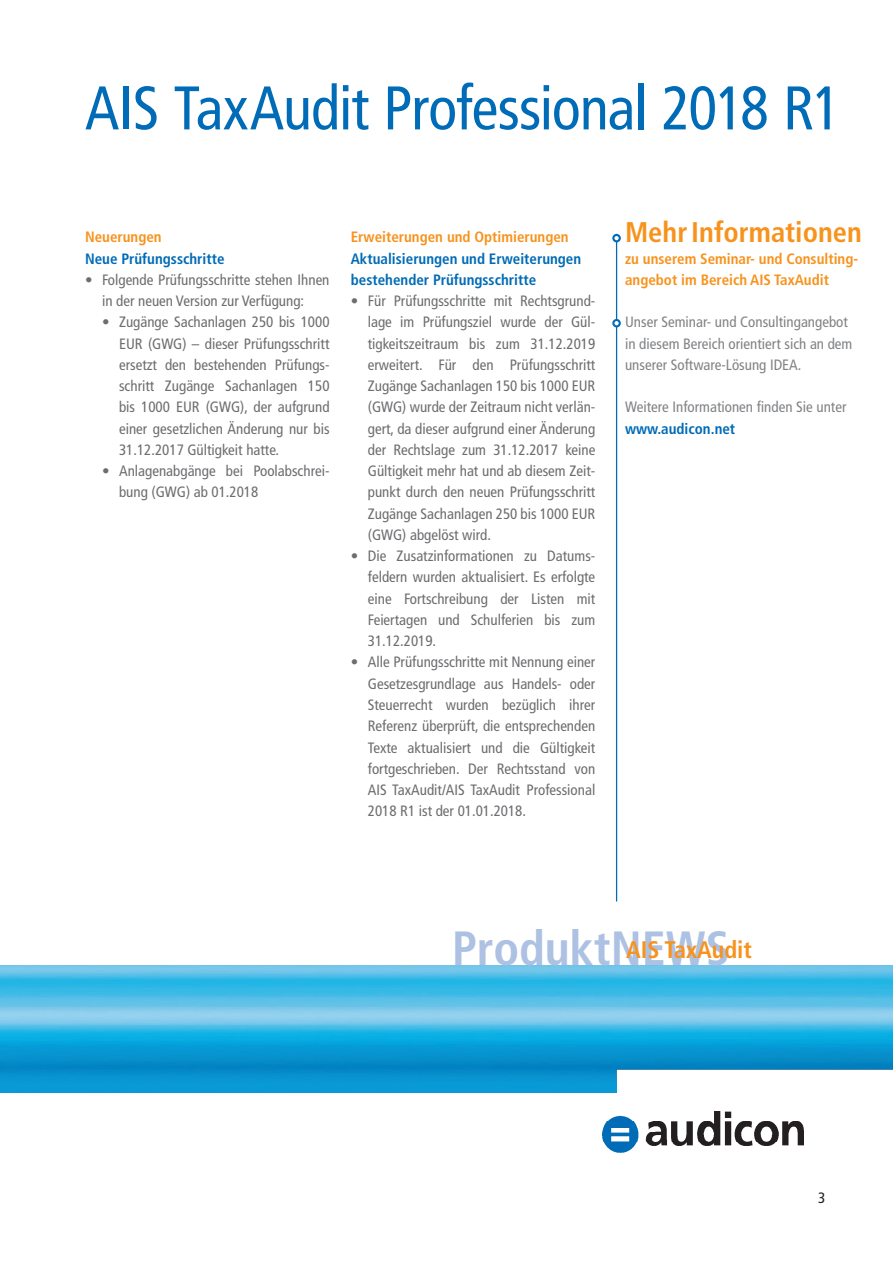
<style>
.page{position:relative;width:893px;height:1263px;background:#fff}
.page>*{position:absolute;margin:0;border:0;box-sizing:border-box;transform-origin:0 0}
.t1{font:condensed 61.5px "Frutiger LT Std";letter-spacing:-.015em;color:#006bb6}
.t2{font:700 condensed 48px "Frutiger LT Std";color:#adc1e3}
.t3{font:700 condensed 28.5px "Frutiger LT Std";color:#f7931d}
.t4{font:700 condensed 24px "Frutiger LT Std";color:#f7931d}
.t5{font:condensed 15px/21.3px "Frutiger LT Std";color:#6c6d70;text-align:justify}
.t6{font:condensed 15px/21.3px "Frutiger LT Std";color:#808285}
.t7{font:700 condensed 15px/21.3px "Frutiger LT Std";color:#f7931d}
.t8{font:700 condensed 15px/21.3px "Frutiger LT Std";color:#006bb6}
.t9{font:condensed 15px "Frutiger LT Std";color:#231f20}
</style>
<div class="page">
<hr style="left:616px;top:234px;width:1px;height:667px;background:#006bb6">
<img style="left:0;top:965px;width:893px;height:115px">
<div style="left:0;top:1080px;width:617px;height:13px;background:#099ad6"></div>
<svg style="left:612px;top:234px;width:9px;height:8px"></svg>
<svg style="left:614px;top:236px;width:5px;height:4px"></svg>
<svg style="left:612px;top:319px;width:9px;height:8px"></svg>
<svg style="left:614px;top:321px;width:5px;height:4px"></svg>
<img style="left:602px;top:1112px;width:202px;height:41px">
<h1 class="t1" style="left:85px;top:72px;width:757px">AIS TaxAudit Professional 2018 R1</h1>
<p class="t7" style="left:85px;top:227px;width:78px">Neuerungen</p>
<p class="t8" style="left:85px;top:248px;width:141px">Neue Prüfungsschritte</p>
<p class="t5" style="left:85px;top:269px;width:246px;text-align:center">• Folgende Prüfungsschritte stehen Ihnen in der neuen Version zur Verfügung:</p>
<p class="t5" style="left:119px;top:312px;width:212px;text-indent:-17px">• Zugänge Sachanlagen 250 bis 1000<br>EUR (GWG) – dieser Prüfungsschritt ersetzt den bestehenden Prüfungs&shy;schritt Zugänge Sachanlagen 150 bis 1000 EUR (GWG), der aufgrund einer gesetzlichen Änderung nur bis 31.12.2017 Gültigkeit hatte.</p>
<p class="t5" style="left:119px;top:460px;width:212px;text-indent:-17px">• Anlagenabgänge bei Poolabschrei&shy;bung (GWG) ab 01.2018</p>
<p class="t7" style="left:351px;top:226px;width:219px">Erweiterungen und Optimierungen</p>
<p class="t8" style="left:351px;top:248px;width:232px">Aktualisierungen und Erweiterungen bestehender Prüfungsschritte</p>
<p class="t5" style="left:368px;top:290px;width:229px;text-indent:-17px">• Für Prüfungsschritte mit Rechtsgrund&shy;lage im Prüfungsziel wurde der Gül&shy;tigkeitszeitraum bis zum 31.12.2019 erweitert. Für den Prüfungsschritt Zugänge Sachanlagen 150 bis 1000 EUR (GWG) wurde der Zeitraum nicht verlän&shy;gert, da dieser aufgrund einer Änderung der Rechtslage zum 31.12.2017 keine Gültigkeit mehr hat und ab diesem Zeit&shy;punkt durch den neuen Prüfungsschritt Zugänge Sachanlagen 250 bis 1000 EUR (GWG) abgelöst wird.</p>
<p class="t5" style="left:368px;top:545px;width:229px;text-indent:-17px">• Die Zusatzinformationen zu Datums&shy;feldern wurden aktualisiert. Es erfolgte eine Fortschreibung der Listen mit Feiertagen und Schulferien bis zum 31.12.2019.</p>
<p class="t5" style="left:368px;top:652px;width:229px;text-indent:-17px">• Alle Prüfungsschritte mit Nennung einer Gesetzesgrundlage aus Handels- oder Steuerrecht wurden bezüglich ihrer Referenz überprüft, die entsprechenden Texte aktualisiert und die Gültigkeit fortgeschrieben. Der Rechtsstand von AIS TaxAudit/AIS TaxAudit Professional 2018 R1 ist der 01.01.2018.</p>
<h3 class="t3" style="left:625px;top:216px;width:238px">MehrInformationen</h3>
<p class="t7" style="left:625px;top:248px;width:235px">zu unserem Seminar- und Consulting&shy;angebot im Bereich AIS TaxAudit</p>
<p class="t6" style="left:625px;top:312px;width:229px">Unser Seminar- und Consultingangebot in diesem Bereich orientiert sich an dem unserer Software-Lösung IDEA.</p>
<p class="t6" style="left:625px;top:397px;width:223px">Weitere Informationen finden Sie unter</p>
<p class="t8" style="left:625px;top:418px;width:112px">www.audicon.net</p>
<h2 class="t2" style="left:452px;top:920px;width:279px">ProduktNEWS</h2>
<h3 class="t4" style="left:626px;top:935px;width:127px">AIS TaxAudit</h3>
<p class="t9" style="left:818px;top:1189px;width:9px">3</p>
</div>
